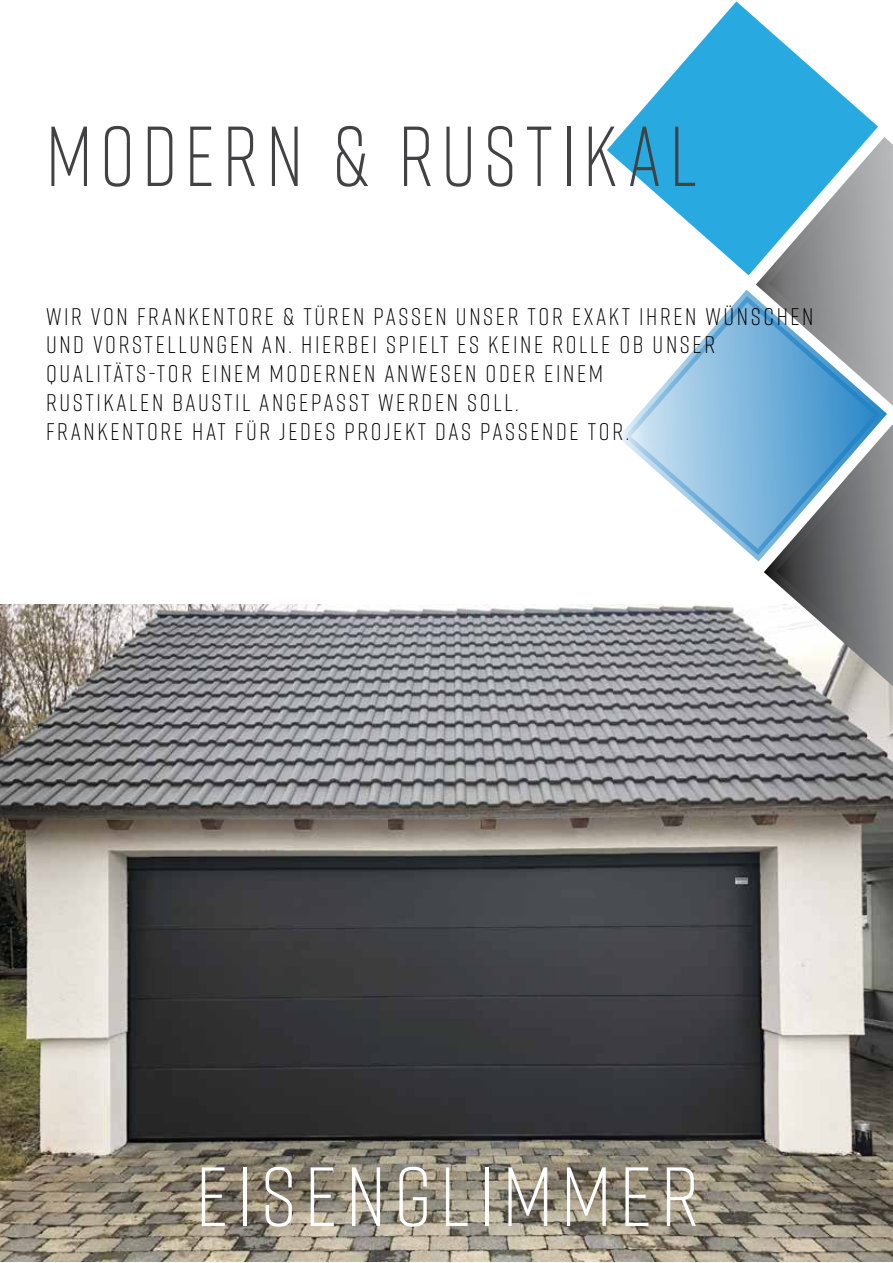
<style>
.page{position:relative;width:893px;height:1263px;background:#fff}
.page>*{position:absolute;margin:0;border:0;box-sizing:border-box;transform-origin:0 0}
.t1{font:300 84.9px "Rift";letter-spacing:.1em;color:#424143;scale:.92 1}
.t2{font:300 83.7px "Rift";letter-spacing:.09em;color:#fff}
.t3{font:300 24px/28.8px "Rift";letter-spacing:.11em;color:#000}
</style>
<div class="page">
<img style="left:0;top:604px;width:893px;height:658px">
<svg style="left:764px;top:425px;width:129px;height:261px"></svg>
<svg style="left:607px;top:1px;width:271px;height:275px"></svg>
<svg style="left:619px;top:290px;width:268px;height:271px"></svg>
<svg style="left:756px;top:137px;width:137px;height:272px;background:#83abc0"></svg>
<h1 class="t1" style="left:46px;top:97px;width:709px">MODERN &amp; RUSTIKAL</h1>
<p class="t3" style="left:46px;top:300px;width:769px">WIR VON FRANKENTORE &amp; TÜREN PASSEN UNSER TOR EXAKT IHREN WÜNSCHEN UND VORSTELLUNGEN AN. HIERBEI SPIELT ES KEINE ROLLE OB UNSER QUALITÄTS-TOR EINEM MODERNEN ANWESEN ODER EINEM<br>RUSTIKALEN BAUSTIL ANGEPASST WERDEN SOLL.<br>FRANKENTORE HAT FÜR JEDES PROJEKT DAS PASSENDE TOR.</p>
<h2 class="t2" style="left:196px;top:1138px;width:505px">EISENGLIMMER</h2>
</div>
